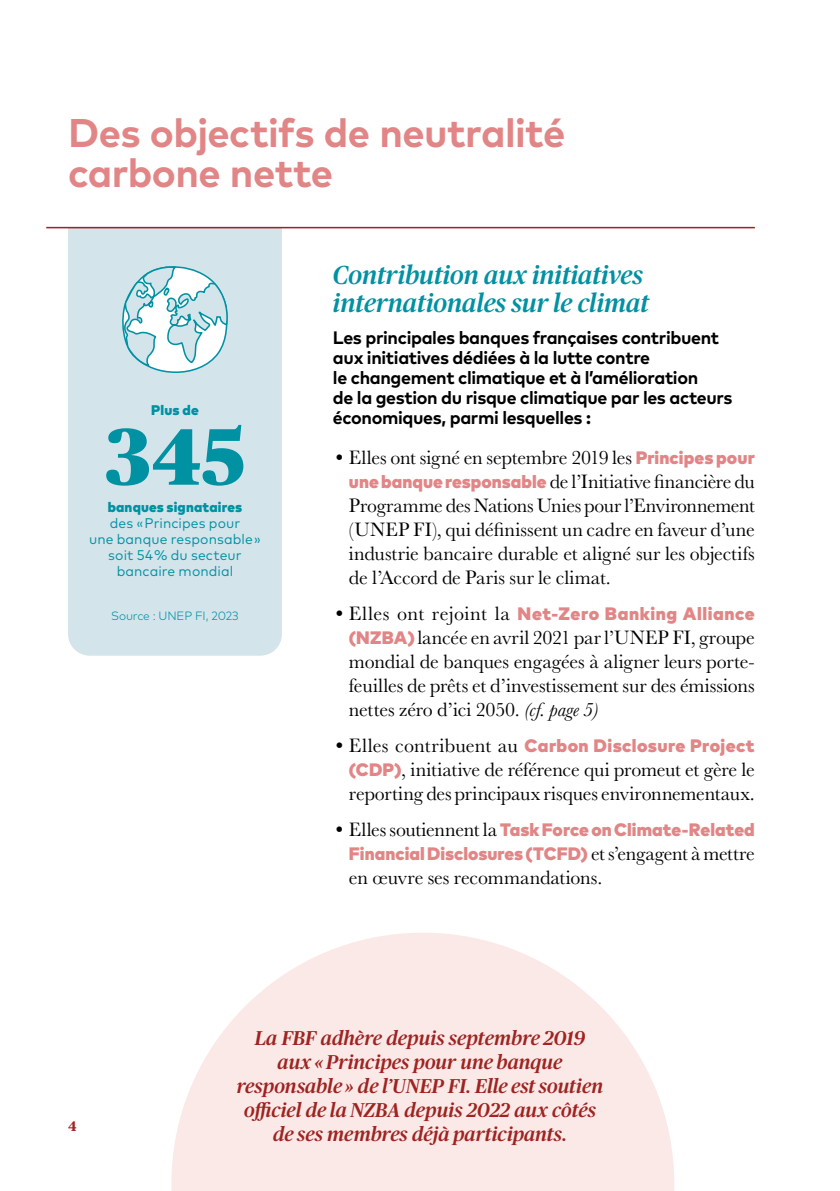
<style>
.page{position:relative;width:840px;height:1191px;background:#fff}
.page>*{position:absolute;margin:0;border:0;box-sizing:border-box;transform-origin:0 0}
.t1{font:900 80px "Publico";color:#0091a2}
.t2{font:700 40px/40px "Mark Pro";letter-spacing:-.015em;color:#e28586}
.t3{font:italic 500 26px/28px "Publico";color:#0091a2}
.t4{font:20px/24px "Baskerville URW";letter-spacing:-.005em;color:#000;text-align:justify}
.t5{font:italic 500 20px/24px "Publico";color:#9e2321;text-align:center}
.t6{font:700 18px/20px "Mark Pro";letter-spacing:-.02em;color:#000}
.t7{font:900 18px/24px "Mark Pro";letter-spacing:.005em;color:#e28586;text-align:right}
.t8{font:900 18px "Mark Pro";letter-spacing:.03em;color:#e28586}
.t9{font:14px/16px "Mark Pro";letter-spacing:.005em;color:#0091a2;text-align:center}
.t10{font:900 14px "Mark Pro";letter-spacing:.015em;color:#0091a2}
.t11{font:700 14px "Publico Text";color:#9e2321}
.t12{font:300 12px "Mark Pro";letter-spacing:-.01em;color:#0091a2}
.s1{font-family:"Mark Pro";font-weight:900;font-size:18px;color:#e28586}
.s2{font-family:"Baskerville URW";font-weight:400;font-size:20px;color:#000}
.s3{font-family:"Baskerville";font-style:italic}
</style>
<div class="page">
<div style="left:68px;top:228px;width:214px;height:427px;background:#d3e4eb"></div>
<hr style="left:46px;top:227px;width:708px;height:1px;background:#9e2321">
<svg style="left:171px;top:933px;width:503px;height:258px;fill:#fae9e7"></svg>
<svg style="left:120px;top:255px;width:110px;height:118px"></svg>
<h2 class="t2" style="left:68px;top:110px;width:498px">Des objectifs de neutralité carbone nette</h2>
<p class="t10" style="left:151px;top:399px;width:49px">Plus de</p>
<h1 class="t1" style="left:105px;top:412px;width:141px">345</h1>
<p class="t10" style="left:108px;top:496px;width:136px">banques signataires</p>
<p class="t9" style="left:89px;top:513px;width:173px">des « Principes pour<br>une banque responsable » soit 54 % du secteur bancaire mondial</p>
<p class="t12" style="left:111px;top:606px;width:129px">Source : UNEP FI, 2023</p>
<h3 class="t3" style="left:333px;top:260px;width:317px">Contribution aux initiatives internationales sur le climat</h3>
<p class="t6" style="left:333px;top:326px;width:401px">Les principales banques françaises contribuent aux initiatives dédiées à la lutte contre<br>le changement climatique et à l’amélioration<br>de la gestion du risque climatique par les acteurs économiques, parmi lesquelles :</p>
<p class="t4" style="left:349px;top:444px;width:407px;text-indent:-16px">•Elles ont signé en septembre 2019 les <span class="s1">Principes pour une banque responsable</span> de l’Initiative financière du Programme des Nations Unies pour l’Environnement (UNEP FI), qui définissent un cadre en faveur d’une industrie bancaire durable et aligné sur les objectifs de l’Accord de Paris sur le climat.</p>
<p class="t8" style="left:333px;top:599px;width:423px"><span class="s2">•Elles ont rejoint la</span> Net-Zero Banking Alliance</p>
<p class="t4" style="left:349px;top:624px;width:407px"><span class="s1">(NZBA)</span> lancée en avril 2021 par l’UNEP FI, groupe mondial de banques engagées à aligner leurs porte&shy;feuilles de prêts et d’investissement sur des émissions nettes zéro d’ici 2050. <span class="s3">(cf. page 5)</span></p>
<p class="t7" style="left:333px;top:732px;width:423px"><span class="s2">•Elles contribuent au</span> Carbon Disclosure Project</p>
<p class="t4" style="left:349px;top:756px;width:407px"><span class="s1">(CDP)</span>, initiative de référence qui promeut et gère le reporting des principaux risques environnementaux.</p>
<p class="t7" style="left:333px;top:816px;width:423px"><span class="s2">•Elles soutiennent la</span> Task Force on Climate-Related<br>Financial Disclosures (TCFD) <span class="s2">et s’engagent à mettre</span></p>
<p class="t4" style="left:349px;top:864px;width:255px">en œuvre ses recommandations.</p>
<p class="t11" style="left:68px;top:1118px;width:10px">4</p>
<p class="t5" style="left:237px;top:1026px;width:367px">La FBF adhère depuis septembre 2019 aux «Principes pour une banque responsable » de l’UNEP FI. Elle est soutien officiel de la NZBA depuis 2022 aux côtés de ses membres déjà participants.</p>
</div>
